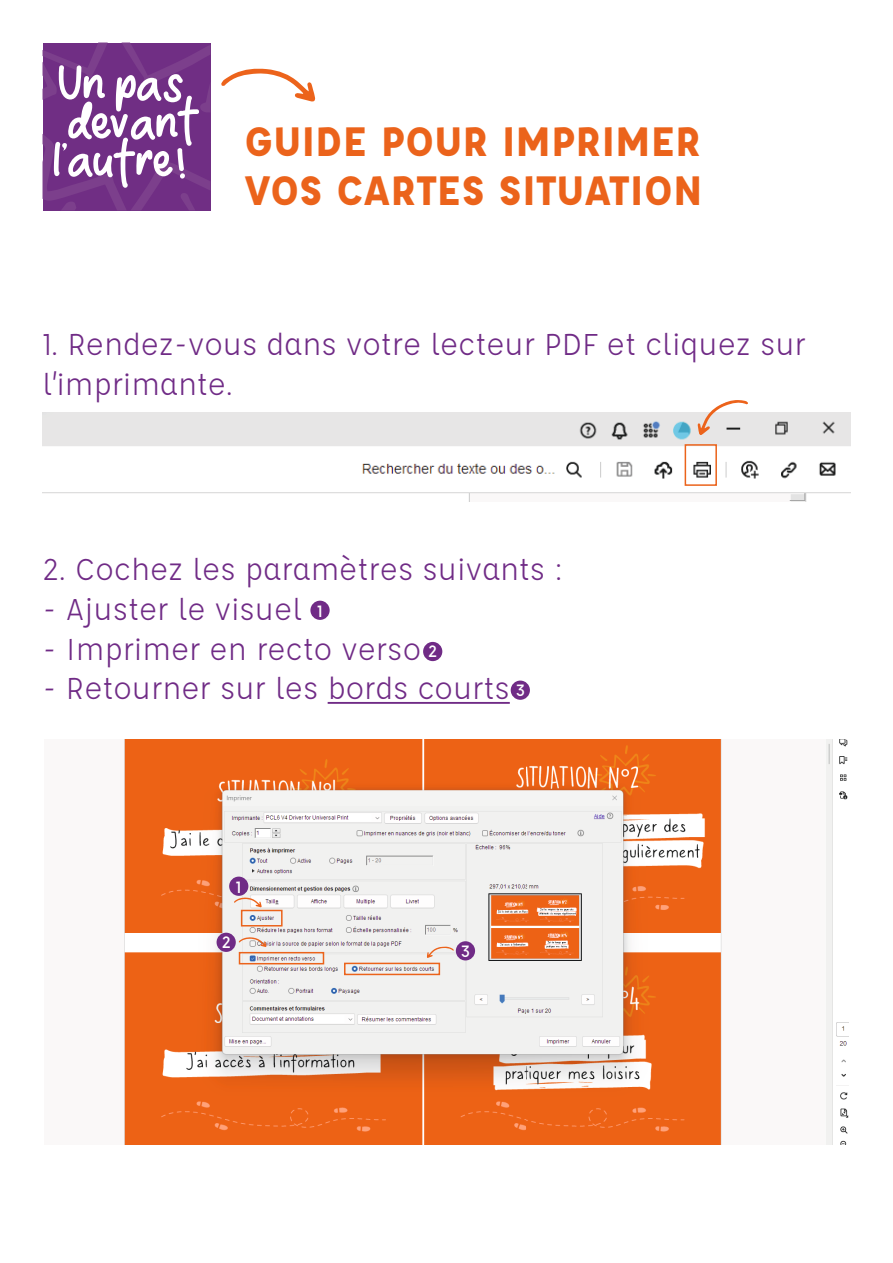
<style>
.page{position:relative;width:893px;height:1263px;background:#fff}
.page>*{position:absolute;margin:0;border:0;box-sizing:border-box;transform-origin:0 0}
.t1{font:700 45px/48px "Affogato";color:#eb631b}
.t2{font:33px/39.6px "Affogato";color:#702b86}
.t3{font:500 18px "Affogato";color:#fff}
</style>
<div class="page">
<svg style="left:43px;top:43px;width:167px;height:167px"></svg>
<svg style="left:221px;top:68px;width:94px;height:34px"></svg>
<hr style="left:328px;top:702px;width:182px;height:2px;background:#702b86">
<img style="left:43px;top:412px;width:807px;height:89px">
<div style="left:685px;top:444px;width:32px;height:42px;border:2px solid #eb631b"></div>
<svg style="left:698px;top:400px;width:50px;height:35px"></svg>
<img style="left:124px;top:740px;width:725px;height:404px">
<div style="left:241px;top:910px;width:42px;height:16px;border:2px solid #eb631b"></div>
<div style="left:239px;top:952px;width:85px;height:12px;border:2px solid #eb631b"></div>
<div style="left:344px;top:963px;width:96px;height:12px;border:2px solid #eb631b"></div>
<svg style="left:234px;top:897px;width:28px;height:10px"></svg>
<svg style="left:239px;top:937px;width:27px;height:10px"></svg>
<svg style="left:427px;top:946px;width:27px;height:12px"></svg>
<div style="left:229px;top:876px;width:19px;height:20px;background:#702b86;border-radius:50%"></div>
<div style="left:310px;top:601px;width:20px;height:19px;background:#702b86;border-radius:50%"></div>
<div style="left:217px;top:933px;width:19px;height:19px;background:#702b86;border-radius:50%"></div>
<div style="left:456px;top:941px;width:19px;height:19px;background:#702b86;border-radius:50%"></div>
<div style="left:423px;top:642px;width:19px;height:19px;background:#702b86;border-radius:50%"></div>
<div style="left:511px;top:680px;width:19px;height:20px;background:#702b86;border-radius:50%"></div>
<h1 class="t1" style="left:244px;top:117px;width:459px">GUIDE POUR IMPRIMER<br>VOS CARTES SITUATION</h1>
<p class="t2" style="left:43px;top:324px;width:765px">1. Rendez-vous dans votre lecteur PDF et cliquez sur l’imprimante.</p>
<p class="t2" style="left:43px;top:549px;width:522px">2. Cochez les paramètres suivants :</p>
<p class="t2" style="left:43px;top:589px;width:261px">- Ajuster le visuel</p>
<p class="t2" style="left:43px;top:629px;width:380px">- Imprimer en recto verso</p>
<p class="t2" style="left:43px;top:668px;width:469px">- Retourner sur les bords courts</p>
<p class="t3" style="left:317px;top:600px;width:7px">1</p>
<p class="t3" style="left:428px;top:640px;width:10px">2</p>
<p class="t3" style="left:516px;top:679px;width:11px">3</p>
<p class="t3" style="left:236px;top:876px;width:7px">1</p>
<p class="t3" style="left:222px;top:931px;width:10px">2</p>
<p class="t3" style="left:461px;top:939px;width:11px">3</p>
</div>
